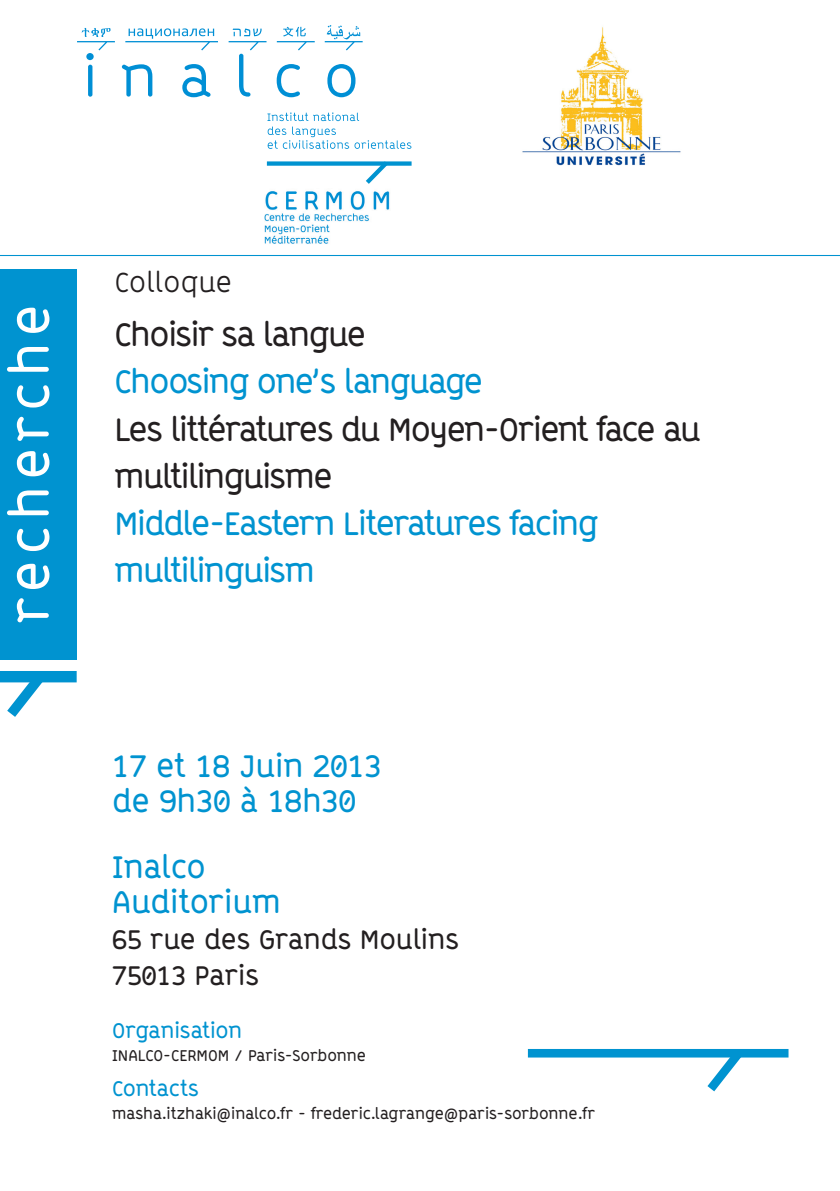
<style>
.page{position:relative;width:840px;height:1191px;background:#fff}
.page>*{position:absolute;margin:0;border:0;box-sizing:border-box;transform-origin:0 0}
.t1{font:700 54.2px "ABB Line";letter-spacing:.105em;color:#fff}
.t2{font:700 32.8px/47.2px "ABB Line";letter-spacing:-.04em;color:#0093d0}
.t3{font:700 32.8px/47.2px "ABB Line";letter-spacing:-.04em;color:#231f20}
.t4{font:700 31.4px/34.2px "ABB Line";color:#0093d0}
.t5{font:28.6px "ABB Line";letter-spacing:-.01em;color:#231f20}
.t6{font:700 27.2px/35.8px "ABB Line";color:#231f20}
.t7{font:700 21.4px "ABB Line";color:#0093d0}
.t8{font:700 15.8px "ABB Line";color:#231f20}
</style>
<div class="page">
<img style="left:264px;top:191px;width:126px;height:53px">
<div style="left:0;top:269px;width:77px;height:390px;background:#0093d0"></div>
<svg style="left:267px;top:112px;width:144px;height:37px"></svg>
<svg style="left:122px;top:64px;width:30px;height:33px"></svg>
<svg style="left:182px;top:64px;width:28px;height:33px"></svg>
<svg style="left:276px;top:64px;width:24px;height:33px"></svg>
<svg style="left:327px;top:64px;width:28px;height:33px"></svg>
<svg style="left:277px;top:27px;width:37px;height:23px"></svg>
<svg style="left:228px;top:28px;width:38px;height:69px"></svg>
<svg style="left:125px;top:28px;width:93px;height:22px"></svg>
<svg style="left:324px;top:25px;width:38px;height:25px"></svg>
<svg style="left:77px;top:28px;width:38px;height:69px"></svg>
<div style="left:0;top:671px;width:77px;height:11px;background:#0093d0"></div>
<div style="left:527px;top:1049px;width:261px;height:8px;background:#0093d0"></div>
<svg style="left:0;top:682px;width:54px;height:35px"></svg>
<svg style="left:698px;top:1057px;width:53px;height:35px"></svg>
<div style="left:267px;top:161px;width:144px;height:5px;background:#0093d0"></div>
<svg style="left:361px;top:161px;width:31px;height:23px"></svg>
<hr style="left:0;top:255px;width:839px;height:1px;background:#0093d0">
<img style="left:522px;top:26px;width:159px;height:140px">
<h1 class="t1" style="left:-2px;top:623px;width:321px;rotate:-90deg">recherche</h1>
<h3 class="t5" style="left:114px;top:265px;width:119px">Colloque</h3>
<h2 class="t3" style="left:114px;top:311px;width:253px">Choisir sa langue</h2>
<h2 class="t2" style="left:114px;top:358px;width:370px">Choosing one’s language</h2>
<h2 class="t3" style="left:114px;top:405px;width:587px">Les littératures du Moyen-Orient face au multilinguisme</h2>
<h2 class="t2" style="left:114px;top:500px;width:485px">Middle-Eastern Literatures facing multilinguism</h2>
<h3 class="t4" style="left:112px;top:749px;width:271px">17 et 18 Juin 2013 de 9h30 à 18h30</h3>
<h3 class="t4" style="left:112px;top:849px;width:170px;line-height:35.6px">Inalco<br>Auditorium</h3>
<h3 class="t6" style="left:112px;top:921px;width:348px">65 rue des Grands Moulins<br>75013 Paris</h3>
<h3 class="t7" style="left:112px;top:1017px;width:131px">Organisation</h3>
<p class="t8" style="left:112px;top:1046px;width:255px">INALCO-CERMOM / Paris-Sorbonne</p>
<h3 class="t7" style="left:112px;top:1076px;width:88px">Contacts</h3>
<p class="t8" style="left:112px;top:1104px;width:484px">masha.itzhaki@inalco.fr - frederic.lagrange@paris-sorbonne.fr</p>
</div>
